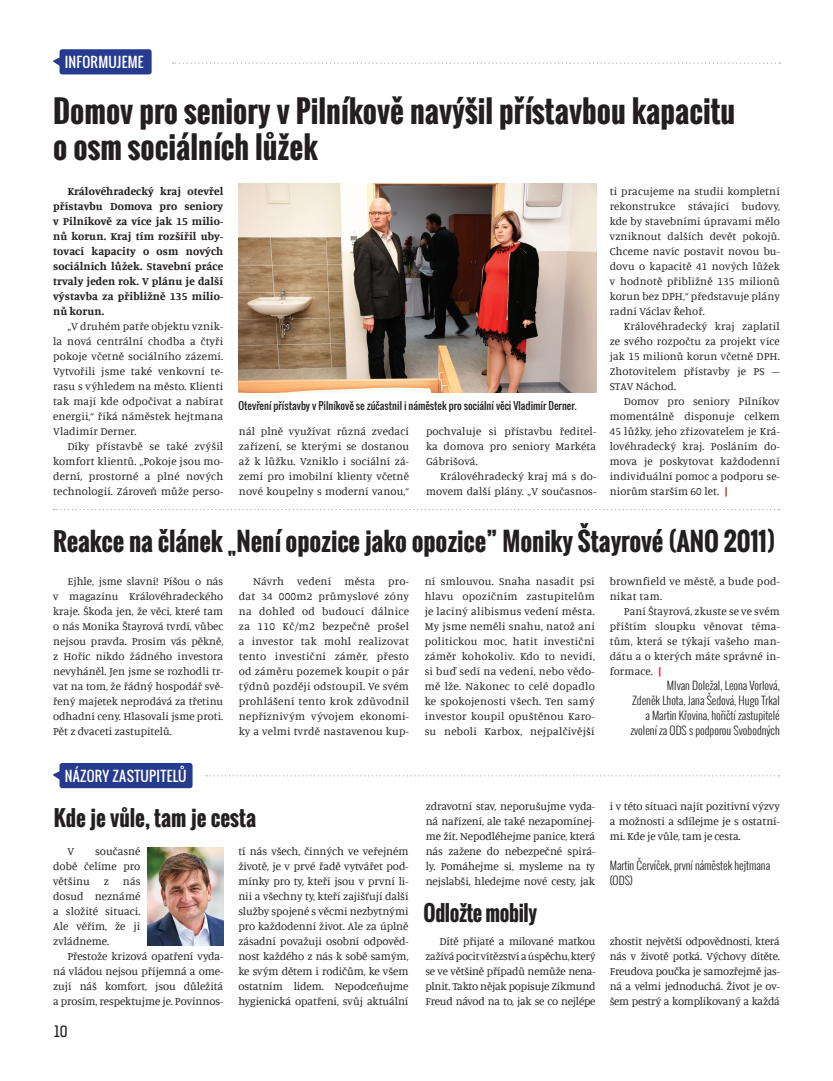
<style>
.page{position:relative;width:833px;height:1081px;background:#fff}
.page>*{position:absolute;margin:0;border:0;box-sizing:border-box;transform-origin:0 0}
.t1{font:700 30px/36px "Oswald";color:#231f20}
.t2{font:700 25px "Oswald";letter-spacing:-.005em;color:#231f20}
.t3{font:700 21.25px "Oswald";color:#231f20}
.t4{font:700 21.25px "Oswald";letter-spacing:-.02em;color:#231f20;scale:.96 1}
.t5{font:15px "Kelson Sans";color:#231f20}
.t6{font:13.75px "Oswald";letter-spacing:.02em;color:#fff}
.t7{font:11.25px/15px "Manuale";letter-spacing:-.01em;color:#231f20;text-align:justify}
.t8{font:700 11.25px/15px "Manuale";letter-spacing:.01em;color:#231f20;text-align:justify}
.t9{font:300 11.25px/15px "Oswald";color:#231f20}
.t10{font:11.12px/15px "Manuale";letter-spacing:.01em;color:#231f20;text-align:justify}
.t11{font:10px "Oswald";color:#231f20}
.s1{font-weight:700;font-size:11.25px;color:#d1232a}
</style>
<div class="page">
<svg style="left:206px;top:775px;width:573px;height:1px"></svg>
<svg style="left:53px;top:771px;width:6px;height:8px"></svg>
<div style="left:59px;top:763px;width:133px;height:25px;background:#263a8f;border-radius:3px"></div>
<img style="left:147px;top:847px;width:77px;height:99px">
<img style="left:238px;top:184px;width:358px;height:208px">
<svg style="left:173px;top:63px;width:607px;height:1px"></svg>
<svg style="left:53px;top:56px;width:7px;height:13px"></svg>
<div style="left:60px;top:49px;width:92px;height:25px;background:#263a8f;border-radius:3px"></div>
<svg style="left:54px;top:509px;width:725px;height:1px"></svg>
<p class="t6" style="left:65px;top:52px;width:81px">informujeme</p>
<h1 class="t1" style="left:53px;top:93px;width:683px">Domov pro seniory v Pilníkově navýšil přístavbou kapacitu o osm sociálních lůžek</h1>
<p class="t8" style="left:53px;top:183px;width:172px;text-indent:14px">Královéhradecký kraj otevřel přístavbu Domova pro seniory v Pilníkově za více jak 15 milio&shy;nů korun. Kraj tím rozšířil uby&shy;tovací kapacity o osm nových sociálních lůžek. Stavební práce trvaly jeden rok. V plánu je další výstavba za přibližně 135 milio&shy;nů korun.</p>
<p class="t10" style="left:53px;top:318px;width:172px;text-indent:14px">„V druhém patře objektu vznik&shy;la nová centrální chodba a čtyři pokoje včetně sociálního zázemí.<br>Vytvořili jsme také venkovní te&shy;rasu s výhledem na město. Klienti tak mají kde odpočívat a nabírat energii,“ říká náměstek hejtmana Vladimír Derner.</p>
<p class="t10" style="left:53px;top:438px;width:172px;text-indent:14px">Díky přístavbě se také zvýšil komfort klientů. „Pokoje jsou mo&shy;derní, prostorné a plné nových technologií. Zároveň může perso-</p>
<p class="t10" style="left:609px;top:183px;width:172px">ti pracujeme na studii kompletní rekonstrukce stávající budovy, kde by stavebními úpravami mělo vzniknout dalších devět pokojů.<br>Chceme navíc postavit novou bu&shy;dovu o kapacitě 41 nových lůžek v hodnotě přibližně 135 milionů korun bez DPH,“ představuje plány radní Václav Řehoř.</p>
<p class="t10" style="left:609px;top:318px;width:172px;text-indent:14px">Královéhradecký kraj zaplatil ze svého rozpočtu za projekt více jak 15 milionů korun včetně DPH.<br>Zhotovitelem přístavby je PS – STAV Náchod.</p>
<p class="t10" style="left:609px;top:393px;width:172px;text-indent:14px">Domov pro seniory Pilníkov momentálně disponuje celkem 45 lůžky, jeho zřizovatelem je Krá&shy;lovéhradecký kraj. Posláním do&shy;mova je poskytovat každodenní individuální pomoc a podporu se&shy;niorům starším 60 let. <span class="s1">|</span></p>
<p class="t11" style="left:238px;top:398px;width:340px">Otevření přístavby v Pilníkově se zúčastnil i náměstek pro sociální věci Vladimír Derner.</p>
<p class="t10" style="left:239px;top:423px;width:172px">nál plně využívat různá zvedací zařízení, se kterými se dostanou až k lůžku. Vzniklo i sociální zá&shy;zemí pro imobilní klienty včetně nové koupelny s moderní vanou,“</p>
<p class="t10" style="left:426px;top:423px;width:172px">pochvaluje si přístavbu ředitel&shy;ka domova pro seniory Markéta Gábrišová.</p>
<p class="t10" style="left:426px;top:468px;width:172px;text-align:right">Královéhradecký kraj má s do&shy;movem další plány. „V současnos-</p>
<h2 class="t2" style="left:53px;top:522px;width:723px">Reakce na článek „Není opozice jako opozice” Moniky Štayrové (ANO 2011)</h2>
<p class="t10" style="left:53px;top:573px;width:172px;text-indent:14px">Ejhle, jsme slavní! Píšou o nás v magazínu Královéhradeckého kraje. Škoda jen, že věci, které tam o nás Monika Štayrová tvrdí, vůbec nejsou pravda. Prosím vás pěkně, z Hořic nikdo žádného investora nevyháněl. Jen jsme se rozhodli tr&shy;vat na tom, že řádný hospodář svě&shy;řený majetek neprodává za třetinu odhadní ceny. Hlasovali jsme proti.<br>Pět z dvaceti zastupitelů.</p>
<p class="t10" style="left:239px;top:573px;width:172px;text-indent:14px">Návrh vedení města pro&shy;dat 34 000m2 průmyslové zóny na dohled od budoucí dálnice za 110 Kč/m2 bezpečně prošel a investor tak mohl realizovat tento investiční záměr, přesto od záměru pozemek koupit o pár týdnů později odstoupil. Ve svém prohlášení tento krok zdůvodnil nepříznivým vývojem ekonomi&shy;ky a velmi tvrdě nastavenou kup-</p>
<p class="t10" style="left:425px;top:573px;width:172px">ní smlouvou. Snaha nasadit psí hlavu opozičním zastupitelům je laciný alibismus vedení města.<br>My jsme neměli snahu, natož ani politickou moc, hatit investiční záměr kohokoliv. Kdo to nevidí, si buď sedí na vedení, nebo vědo&shy;mě lže. Nakonec to celé dopadlo ke spokojenosti všech. Ten samý investor koupil opuštěnou Karo&shy;su neboli Karbox, nejpalčivější</p>
<p class="t10" style="left:609px;top:573px;width:172px">brownfield ve městě, a bude pod&shy;nikat tam.</p>
<p class="t10" style="left:609px;top:603px;width:172px;text-indent:14px">Paní Štayrová, zkuste se ve svém příštím sloupku věnovat téma&shy;tům, která se týkají vašeho man&shy;dátu a o kterých máte správné in&shy;formace. <span class="s1">|</span></p>
<p class="t9" style="left:630px;top:678px;width:151px;text-align:right">MIvan Doležal, Leona Vorlová,<br>Zdeněk Lhota, Jana Šedová, Hugo Trkal a Martin Křovina, hořičtí zastupitelé zvolení za ODS s podporou Svobodných</p>
<p class="t6" style="left:65px;top:765px;width:56px">názory zastupitel</p>
<p class="t6" style="left:178px;top:765px;width:10px">ů</p>
<h3 class="t3" style="left:54px;top:801px;width:204px">Kde je vůle, tam je cesta</h3>
<p class="t7" style="left:67px;top:843px;width:8px">V</p>
<p class="t7" style="left:238px;top:843px;width:172px">tí nás všech, činných ve veřejném životě, je v prvé řadě vytvářet pod&shy;mínky pro ty, kteří jsou v první li&shy;nii a všechny ty, kteří zajišťují další služby spojené s věcmi nezbytnými pro každodenní život. Ale za úplně zásadní považuji osobní odpověd&shy;nost každého z nás k sobě samým, ke svým dětem i rodičům, ke všem ostatním lidem. Nepodceňujme hygienická opatření, svůj aktuální</p>
<p class="t7" style="left:53px;top:843px;width:89px;text-indent:42px">současné době čelíme pro většinu z nás dosud neznámé a složité situaci.<br>Ale věřím, že ji zvládneme.</p>
<p class="t7" style="left:53px;top:948px;width:172px;text-indent:14px">Přestože krizová opatření vyda&shy;ná vládou nejsou příjemná a ome&shy;zují náš komfort, jsou důležitá a prosím, respektujme je. Povinnos-</p>
<h3 class="t5" style="left:54px;top:1022px;width:15px">10</h3>
<p class="t7" style="left:426px;top:798px;width:171px">zdravotní stav, neporušujme vyda&shy;ná nařízení, ale také nezapomínej&shy;me žít. Nepodléhejme panice, která nás zažene do nebezpečné spirá&shy;ly. Pomáhejme si, mysleme na ty nejslabší, hledejme nové cesty, jak</p>
<p class="t7" style="left:609px;top:798px;width:172px">i v této situaci najít pozitivní výzvy a možnosti a sdílejme je s ostatní&shy;mi. Kde je vůle, tam je cesta.</p>
<p class="t9" style="left:609px;top:858px;width:162px">Martin Červíček, první náměstek hejtmana (ODS)</p>
<h3 class="t4" style="left:423px;top:897px;width:120px">Odložte mobily</h3>
<p class="t7" style="left:425px;top:933px;width:172px;text-indent:14px">Dítě přijaté a milované matkou zažívá pocit vítězství a úspěchu, který se ve většině případů nemůže nena&shy;plnit. Takto nějak popisuje Zikmund Freud návod na to, jak se co nejlépe</p>
<p class="t7" style="left:609px;top:933px;width:172px">zhostit největší odpovědnosti, která nás v životě potká. Výchovy dítěte.<br>Freudova poučka je samozřejmě jas&shy;ná a velmi jednoduchá. Život je ov&shy;šem pestrý a komplikovaný a každá</p>
</div>
